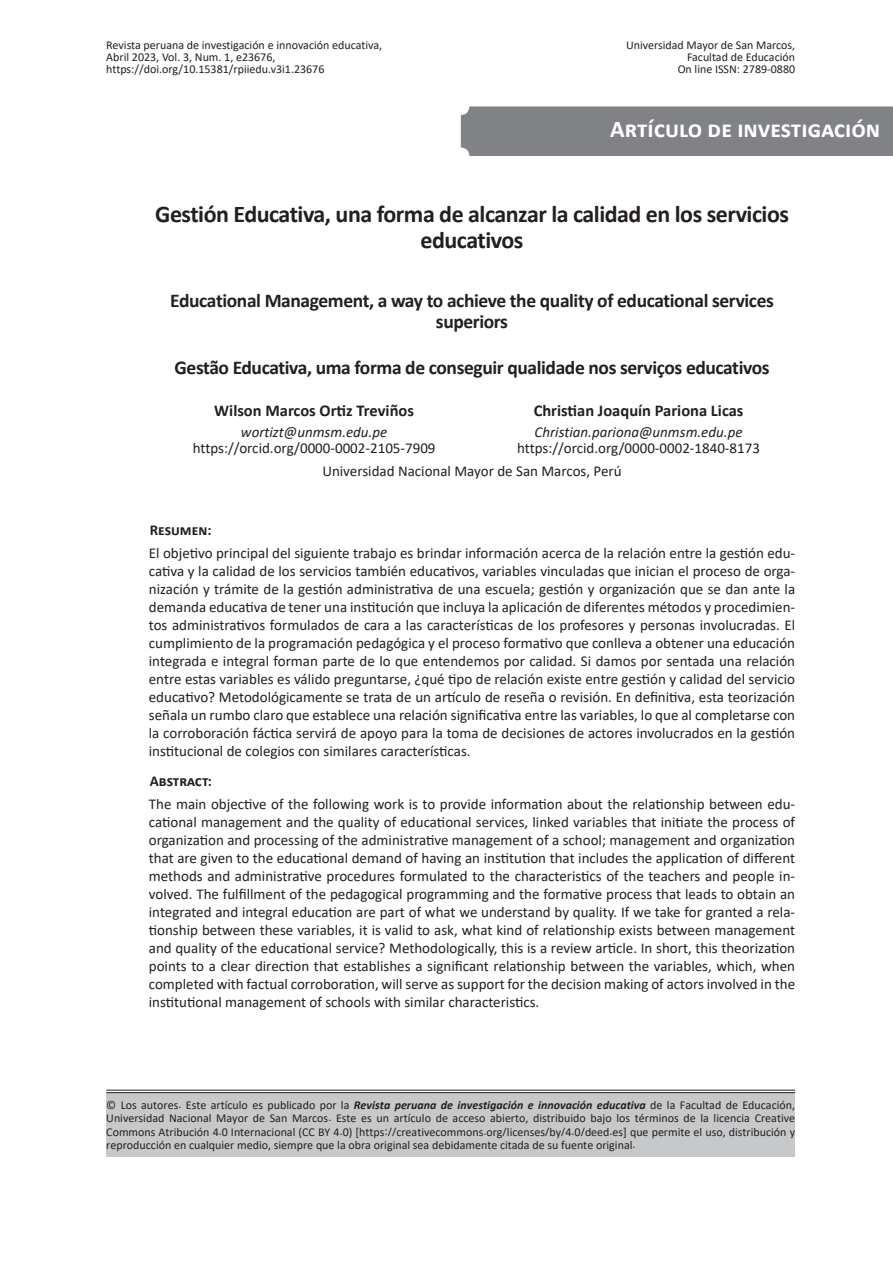
<style>
.page{position:relative;width:893px;height:1263px;background:#fff}
.page>*{position:absolute;margin:0;border:0;box-sizing:border-box;transform-origin:0 0}
.t1{font:700 24px/25.5px "Calibri";letter-spacing:-.02em;color:#231f20;text-align:center}
.t2{font:700 24px "Calibri";color:#fff}
.t3{font:700 19.5px/21px "Calibri";letter-spacing:-.02em;color:#231f20;text-align:center}
.t4{font:700 16.5px "Calibri";color:#231f20}
.t5{font:15px/18px "Calibri";color:#231f20;text-align:justify}
.t6{font:italic 15px "Calibri";color:#231f20}
.t7{font:700 15px "Calibri";color:#231f20}
.t8{font:12px/12px "Calibri";color:#231f20;text-align:justify}
.s1{font-weight:700;font-style:italic}
</style>
<div class="page">
<div style="left:106px;top:1092px;width:689px;height:65px;background:#c7c8ca"></div>
<hr style="left:106px;top:1090px;width:689px;height:1px;background:#231f20">
<hr style="left:106px;top:1092px;width:689px;height:1px;background:#231f20">
<div style="left:461px;top:106px;width:432px;height:50px;background:#808285"></div>
<p class="t8" style="left:106px;top:39px;width:277px;text-align:left">Revista peruana de investigación e innovación educativa,<br>Abril 2023, Vol. 3, Num. 1, e23676, https://doi.org/10.15381/rpiiedu.v3i1.23676</p>
<p class="t8" style="left:626px;top:39px;width:171px;text-align:right">Universidad Mayor de San Marcos,<br>Facultad de Educación<br>On line ISSN: 2789-0880</p>
<h1 class="t2" style="left:610px;top:112px;width:271px">Artículo de investigación</h1>
<h1 class="t1" style="left:155px;top:201px;width:635px">Gestión Educativa, una forma de alcanzar la calidad en los servicios educativos</h1>
<h2 class="t3" style="left:170px;top:290px;width:605px">Educational Management, a way to achieve the quality of educational services superiors</h2>
<h2 class="t3" style="left:175px;top:357px;width:597px">Gestão Educativa, uma forma de conseguir qualidade nos serviços educativos</h2>
<p class="t4" style="left:214px;top:399px;width:201px">Wilson Marcos Ortiz Treviños</p>
<p class="t6" style="left:241px;top:421px;width:148px">wortizt@unmsm.edu.pe</p>
<p class="t5" style="left:193px;top:439px;width:244px">https://orcid.org/0000-0002-2105-7909</p>
<p class="t4" style="left:534px;top:399px;width:211px">Christian Joaquín Pariona Licas</p>
<p class="t6" style="left:535px;top:421px;width:210px">Christian.pariona@unmsm.edu.pe</p>
<p class="t5" style="left:322px;top:436px;width:439px;line-height:23.2px;text-indent:195px">https://orcid.org/0000-0002-1840-8173<br>Universidad Nacional Mayor de San Marcos, Perú</p>
<p class="t7" style="left:150px;top:520px;width:63px">Resumen:</p>
<p class="t5" style="left:149px;top:543px;width:648px">El objetivo principal del siguiente trabajo es brindar información acerca de la relación entre la gestión edu&shy;cativa y la calidad de los servicios también educativos, variables vinculadas que inician el proceso de orga&shy;nización y trámite de la gestión administrativa de una escuela; gestión y organización que se dan ante la demanda educativa de tener una institución que incluya la aplicación de diferentes métodos y procedimien&shy;tos administrativos formulados de cara a las características de los profesores y personas involucradas. El cumplimiento de la programación pedagógica y el proceso formativo que conlleva a obtener una educación integrada e integral forman parte de lo que entendemos por calidad. Si damos por sentada una relación entre estas variables es válido preguntarse, ¿qué tipo de relación existe entre gestión y calidad del servicio educativo? Metodológicamente se trata de un artículo de reseña o revisión. En definitiva, esta teorización señala un rumbo claro que establece una relación significativa entre las variables, lo que al completarse con la corroboración fáctica servirá de apoyo para la toma de decisiones de actores involucrados en la gestión institucional de colegios con similares características.</p>
<p class="t7" style="left:150px;top:771px;width:64px">Abstract:</p>
<p class="t5" style="left:149px;top:794px;width:648px">The main objective of the following work is to provide information about the relationship between edu&shy;cational management and the quality of educational services, linked variables that initiate the process of organization and processing of the administrative management of a school; management and organization that are given to the educational demand of having an institution that includes the application of different methods and administrative procedures formulated to the characteristics of the teachers and people in&shy;volved. The fulfillment of the pedagogical programming and the formative process that leads to obtain an integrated and integral education are part of what we understand by quality. If we take for granted a rela&shy;tionship between these variables, it is valid to ask, what kind of relationship exists between management and quality of the educational service? Methodologically, this is a review article. In short, this theorization points to a clear direction that establishes a significant relationship between the variables, which, when completed with factual corroboration, will serve as support for the decision making of actors involved in the institutional management of schools with similar characteristics.</p>
<p class="t8" style="left:106px;top:1098px;width:690px;line-height:13.5px">© Los autores. Este artículo es publicado por la <span class="s1">Revista peruana de investigación e innovación educativa</span> de la Facultad de Educación, Universidad Nacional Mayor de San Marcos. Este es un artículo de acceso abierto, distribuido bajo los términos de la licencia Creative Commons Atribución 4.0 Internacional (CC BY 4.0) [https://creativecommons.org/licenses/by/4.0/deed.es] que permite el uso, distribución y reproducción en cualquier medio, siempre que la obra original sea debidamente citada de su fuente original.</p>
</div>
